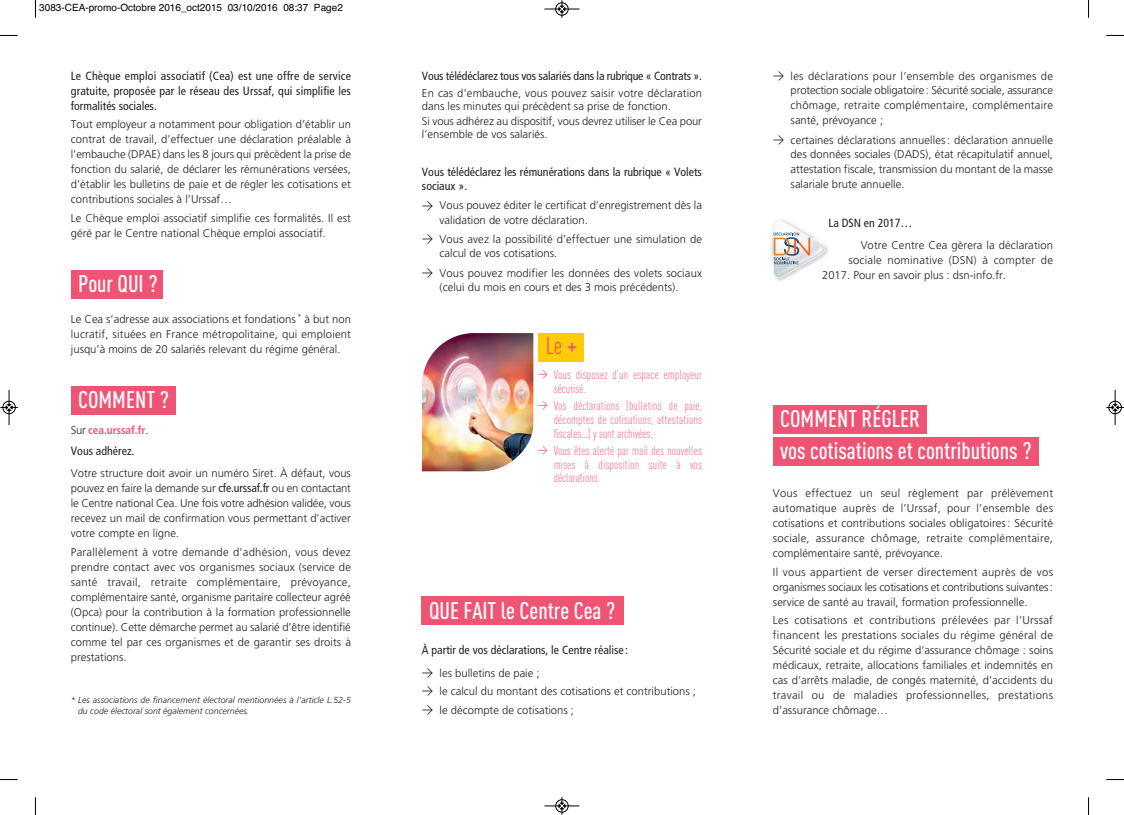
<style>
.page{position:relative;width:1124px;height:815px;background:#fff}
.page>*{position:absolute;margin:0;border:0;box-sizing:border-box;transform-origin:0 0}
.t1{font:500 condensed 23.75px/31.9px "DINOT";color:#fff}
.t2{font:condensed 23.75px "DINOT";color:#f05474}
.t3{font:300 condensed 12.5px/13.8px "DINOT";letter-spacing:.015em;color:#f05474;text-align:justify}
.t4{font:condensed 11.88px/15px "Frutiger LT Std";color:#231f20;text-align:justify}
.t5{font:300 11.25px/15px "Frutiger LT Std";color:#231f20;text-align:justify}
.t6{font:300 11.25px "Frutiger LT Std";letter-spacing:.02em;color:#231f20}
.t7{font:700 condensed 11.25px "Frutiger LT Std";letter-spacing:-.005em;color:#f05474}
.t8{font:10px "Helvetica";color:#000}
.t9{font:italic 300 8.75px/10.9px "Frutiger LT Std";letter-spacing:.005em;color:#231f20}
.s1{font-family:"DINOT";font-weight:400}
.s2{font-weight:300;font-stretch:normal;color:#231f20}
.s3{font-weight:400;font-stretch:condensed;font-size:11.88px}
.s4{font-weight:500}
</style>
<div class="page">
<div style="left:71px;top:270px;width:91px;height:29px;background:#f05474"></div>
<div style="left:71px;top:386px;width:104px;height:29px;background:#f05474"></div>
<div style="left:538px;top:333px;width:45px;height:29px;background:#fccc09"></div>
<img style="left:422px;top:333px;width:111px;height:138px">
<div style="left:422px;top:596px;width:202px;height:29px;background:#f05474"></div>
<div style="left:772px;top:405px;width:154px;height:29px;background:#f05474"></div>
<div style="left:772px;top:437px;width:266px;height:28px;background:#f05474"></div>
<svg style="left:771px;top:220px;width:57px;height:61px"></svg>
<svg style="left:35px;top:0;width:1px;height:18px"></svg>
<svg style="left:0;top:35px;width:18px;height:1px"></svg>
<svg style="left:1088px;top:0;width:1px;height:18px"></svg>
<svg style="left:1106px;top:35px;width:17px;height:1px"></svg>
<svg style="left:35px;top:797px;width:1px;height:18px"></svg>
<svg style="left:0;top:779px;width:18px;height:1px"></svg>
<svg style="left:1088px;top:797px;width:1px;height:18px"></svg>
<svg style="left:1106px;top:779px;width:17px;height:1px"></svg>
<div style="left:555px;top:2px;width:13px;height:14px;border:1px solid #fff;border-radius:50%"></div>
<hr style="left:544px;top:9px;width:35px;height:1px;background:#000">
<div style="left:555px;top:3px;width:13px;height:12px;border:1px solid #000;border-radius:50%"></div>
<svg style="left:558px;top:0;width:7px;height:18px"></svg>
<div style="left:555px;top:799px;width:13px;height:14px;border:1px solid #fff;border-radius:50%"></div>
<hr style="left:544px;top:806px;width:35px;height:1px;background:#000">
<div style="left:555px;top:799px;width:13px;height:13px;border:1px solid #000;border-radius:50%"></div>
<svg style="left:558px;top:797px;width:7px;height:18px"></svg>
<div style="left:2px;top:401px;width:14px;height:13px;border:1px solid #fff;border-radius:50%"></div>
<hr style="left:9px;top:390px;width:1px;height:35px;background:#000">
<div style="left:3px;top:401px;width:12px;height:13px;border:1px solid #000;border-radius:50%"></div>
<svg style="left:0;top:404px;width:18px;height:7px"></svg>
<hr style="left:1114px;top:390px;width:1px;height:35px;background:#000">
<div style="left:1108px;top:401px;width:13px;height:13px;border:1px solid #000;border-radius:50%"></div>
<svg style="left:1106px;top:404px;width:17px;height:7px"></svg>
<p class="t8" style="left:39px;top:2px;width:305px">3083-CEA-promo-Octobre 2016_oct2015 03/10/2016 08:37 Page2</p>
<p class="t4" style="left:71px;top:69px;width:281px">Le Chèque emploi associatif (Cea) est une offre de service gratuite, proposée par le réseau des Urssaf, qui simplifie les formalités sociales.</p>
<p class="t5" style="left:71px;top:118px;width:281px">Tout employeur a notamment pour obligation d’établir un contrat de travail, d’effectuer une déclaration préalable à l’embauche (DPAE) dans les 8 jours qui précèdent la prise de fonction du salarié, de déclarer les rémunérations versées, d’établir les bulletins de paie et de régler les cotisations et contributions sociales à l’Urssaf…</p>
<p class="t5" style="left:71px;top:211px;width:281px">Le Chèque emploi associatif simplifie ces formalités. Il est géré par le Centre national Chèque emploi associatif.</p>
<p class="t4" style="left:422px;top:69px;width:281px">Vous télédéclarez tous vos salariés dans la rubrique « Contrats ».</p>
<p class="t5" style="left:422px;top:87px;width:281px;line-height:13.2px">En cas d’embauche, vous pouvez saisir votre déclaration dans les minutes qui précèdent sa prise de fonction.</p>
<p class="t5" style="left:422px;top:115px;width:281px;line-height:13.8px">Si vous adhérez au dispositif, vous devrez utiliser le Cea pour l’ensemble de vos salariés.</p>
<p class="t4" style="left:422px;top:166px;width:281px;line-height:13.8px">Vous télédéclarez les rémunérations dans la rubrique « Volets sociaux ».</p>
<p class="t5" style="left:439px;top:199px;width:264px;line-height:14.2px;text-indent:-18px"><span class="s1">→</span> Vous pouvez éditer le certificat d’enregistrement dès la validation de votre déclaration.</p>
<p class="t5" style="left:439px;top:233px;width:264px;line-height:14.2px;text-indent:-18px"><span class="s1">→</span> Vous avez la possibilité d’effectuer une simulation de calcul de vos cotisations.</p>
<p class="t5" style="left:422px;top:266px;width:281px"><span class="s1">→</span> Vous pouvez modifier les données des volets sociaux</p>
<h1 class="t1" style="left:78px;top:270px;width:81px">Pour QUI ?</h1>
<p class="t5" style="left:439px;top:280px;width:240px">(celui du mois en cours et des 3 mois précédents).</p>
<p class="t5" style="left:71px;top:312px;width:281px">Le Cea s’adresse aux associations et fondations <sup>*</sup> à but non lucratif, situées en France métropolitaine, qui emploient jusqu’à moins de 20 salariés relevant du régime général.</p>
<h1 class="t1" style="left:78px;top:386px;width:92px">COMMENT ?</h1>
<p class="t7" style="left:71px;top:426px;width:79px"><span class="s2">Sur</span> cea.urssaf.fr<span class="s2">.</span></p>
<p class="t4" style="left:71px;top:445px;width:65px">Vous adhérez.</p>
<p class="t5" style="left:71px;top:467px;width:281px;line-height:14.5px">Votre structure doit avoir un numéro Siret. À défaut, vous pouvez en faire la demande sur <span class="s3">cfe.urssaf.fr</span> ou en contactant</p>
<p class="t5" style="left:71px;top:497px;width:281px">le Centre national Cea. Une fois votre adhésion validée, vous recevez un mail de confirmation vous permettant d’activer votre compte en ligne.</p>
<p class="t5" style="left:71px;top:545px;width:281px">Parallèlement à votre demande d’adhésion, vous devez prendre contact avec vos organismes sociaux (service de santé travail, retraite complémentaire, prévoyance, complémentaire santé, organisme paritaire collecteur agréé (Opca) pour la contribution à la formation professionnelle continue). Cette démarche permet au salarié d’être identifié comme tel par ces organismes et de garantir ses droits à prestations.</p>
<p class="t9" style="left:78px;top:695px;width:274px;text-indent:-7px">* Les associations de financement électoral mentionnées à l’article L.52-5 du code électoral sont également concernées.</p>
<h1 class="t2" style="left:545px;top:337px;width:33px">Le<span class="s4">+</span></h1>
<p class="t3" style="left:553px;top:369px;width:150px;text-indent:-16px"><sup>→</sup> Vous disposez d’un espace employeur sécurisé.</p>
<p class="t3" style="left:553px;top:400px;width:150px;text-indent:-16px"><sup>→</sup> Vos déclarations (bulletins de paie, décomptes de cotisations, attestations fiscales…) y sont archivées.</p>
<p class="t3" style="left:553px;top:445px;width:150px;text-indent:-16px"><sup>→</sup> Vous êtes alerté par mail des nouvelles mises à disposition suite à vos déclarations.</p>
<h1 class="t1" style="left:429px;top:596px;width:188px">QUE FAIT le Centre Cea ?</h1>
<p class="t4" style="left:422px;top:643px;width:207px">À partir de vos déclarations, le Centre réalise :</p>
<p class="t5" style="left:422px;top:666px;width:119px"><span class="s1">→</span> les bulletins de paie ;</p>
<p class="t5" style="left:422px;top:684px;width:275px"><span class="s1">→</span> le calcul du montant des cotisations et contributions ;</p>
<p class="t5" style="left:422px;top:703px;width:154px"><span class="s1">→</span> le décompte de cotisations ;</p>
<p class="t5" style="left:790px;top:70px;width:264px;text-indent:-18px"><span class="s1">→</span> les déclarations pour l’ensemble des organismes de protection sociale obligatoire : Sécurité sociale, assurance chômage, retraite complémentaire, complémentaire santé, prévoyance ;</p>
<p class="t5" style="left:790px;top:133px;width:264px;text-indent:-18px"><span class="s1">→</span> certaines déclarations annuelles: déclaration annuelle des données sociales (DADS), état récapitulatif annuel, attestation fiscale, transmission du montant de la masse salariale brute annuelle.</p>
<p class="t4" style="left:828px;top:217px;width:85px">La DSN en 2017…</p>
<p class="t5" style="left:860px;top:239px;width:194px">Votre Centre Cea gèrera la déclaration</p>
<p class="t6" style="left:848px;top:256px;width:206px">sociale nominative (DSN) à compter de</p>
<p class="t5" style="left:822px;top:269px;width:185px">2017. Pour en savoir plus : dsn-info.fr.</p>
<h1 class="t1" style="left:780px;top:405px;width:253px">COMMENT RÉGLER<br>vos cotisations et contributions ?</h1>
<p class="t5" style="left:772px;top:487px;width:281px">Vous effectuez un seul règlement par prélèvement automatique auprès de l’Urssaf, pour l’ensemble des cotisations et contributions sociales obligatoires: Sécurité sociale, assurance chômage, retraite complémentaire, complémentaire santé, prévoyance.</p>
<p class="t5" style="left:772px;top:565px;width:281px">Il vous appartient de verser directement auprès de vos organismes sociaux les cotisations et contributions suivantes: service de santé au travail, formation professionnelle.</p>
<p class="t5" style="left:772px;top:614px;width:281px">Les cotisations et contributions prélevées par l’Urssaf financent les prestations sociales du régime général de Sécurité sociale et du régime d’assurance chômage : soins médicaux, retraite, allocations familiales et indemnités en cas d’arrêts maladie, de congés maternité, d’accidents du travail ou de maladies professionnelles, prestations d’assurance chômage…</p>
</div>
